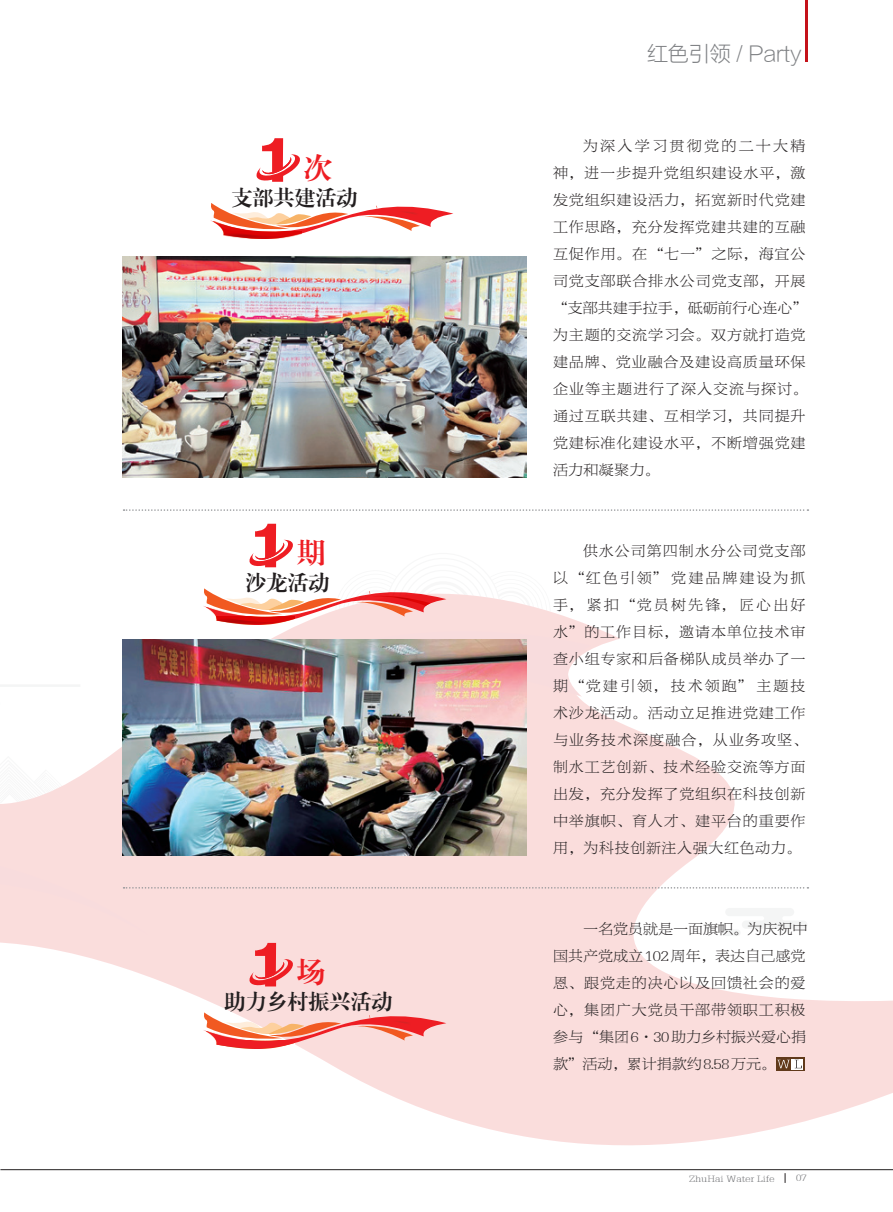
<style>
.page{position:relative;width:893px;height:1212px;background:#fff}
.page>*{position:absolute;margin:0;border:0;box-sizing:border-box;transform-origin:0 0}
.t1{font:28.5px "FZXBSK GBK1 0";color:#ee1d23}
.t2{font:21px "FZXBSK GBK1 0";color:#231f20}
.t3{font:21px "FZLTXHK GBK1 0";color:#808285}
.t4{font:15px/27px "FZBYSK GBK1 0";letter-spacing:.06em;color:#231f20}
.t5{font:15px/27px "FZBYSK GBK1 0";letter-spacing:.005em;color:#231f20}
.t6{font:9.75px "FZBYSK GBK1 0";color:#6c6d70}
</style>
<div class="page">
<svg style="left:0;top:626px;width:893px;height:520px"></svg>
<svg style="left:161px;top:612px;width:430px;height:125px;fill:#fadddd"></svg>
<img style="left:123px;top:256px;width:403px;height:221px">
<svg style="left:256px;top:138px;width:44px;height:44px"></svg>
<svg style="left:210px;top:203px;width:243px;height:36px"></svg>
<img style="left:123px;top:639px;width:403px;height:117px">
<svg style="left:776px;top:1057px;width:28px;height:14px"></svg>
<svg style="left:791px;top:1059px;width:12px;height:10px"></svg>
<svg style="left:777px;top:1060px;width:25px;height:8px"></svg>
<svg style="left:124px;top:509px;width:684px;height:2px"></svg>
<svg style="left:203px;top:524px;width:348px;height:102px"></svg>
<svg style="left:0;top:756px;width:808px;height:230px"></svg>
<svg style="left:203px;top:1011px;width:243px;height:42px"></svg>
<hr style="left:806px;top:0;width:2px;height:62px;background:#c4121a">
<hr style="left:0;top:1169px;width:893px;height:1px;background:#231f20">
<h1 class="t1" style="left:304px;top:152px;width:30px">次</h1>
<h2 class="t2" style="left:231px;top:186px;width:127px">支部共建活动</h2>
<h1 class="t1" style="left:297px;top:538px;width:30px">期</h1>
<h2 class="t2" style="left:245px;top:571px;width:85px">沙龙活动</h2>
<h1 class="t1" style="left:297px;top:957px;width:30px">场</h1>
<h2 class="t2" style="left:224px;top:990px;width:169px">助力乡村振兴活动</h2>
<h2 class="t3" style="left:647px;top:42px;width:156px">红色引领 / Party</h2>
<p class="t4" style="left:553px;top:133px;width:256px;text-indent:30px">为深入学习贯彻党的二十大精神，进一步提升党组织建设水平，激发党组织建设活力，拓宽新时代党建工作思路，充分发挥党建共建的互融互促作用。在“七一”之际，海宜公司党支部联合排水公司党支部，开展“支部共建手拉手，砥砺前行心连心”为主题的交流学习会。双方就打造党建品牌、党业融合及建设高质量环保企业等主题进行了深入交流与探讨。通过互联共建、互相学习，共同提升党建标准化建设水平，不断增强党建活力和凝聚力。</p>
<p class="t4" style="left:553px;top:537px;width:256px;text-indent:30px">供水公司第四制水分公司党支部以“红色引领”党建品牌建设为抓手，紧扣“党员树先锋，匠心出好水”的工作目标，邀请本单位技术审查小组专家和后备梯队成员举办了一期“党建引领，技术领跑” 主题技术沙龙活动。活动立足推进党建工作与业务技术深度融合，从业务攻坚、制水工艺创新、技术经验交流等方面出发，充分发挥了党组织在科技创新中举旗帜、育人才、建平台的重要作用，为科技创新注入强大红色动力。</p>
<p class="t5" style="left:553px;top:915px;width:256px;text-indent:30px">一名党员就是一面旗帜。为庆祝中国共产党成立102周年，表达自己感党恩、跟党走的决心以及回馈社会的爱心，集团广大党员干部带领职工积极参与“集团6·30助力乡村振兴爱心捐款”活动，累计捐款约8.58万元。</p>
<p class="t6" style="left:689px;top:1173px;width:87px">ZhuHai Water Life</p>
<p class="t6" style="left:796px;top:1173px;width:12px">07</p>
</div>
